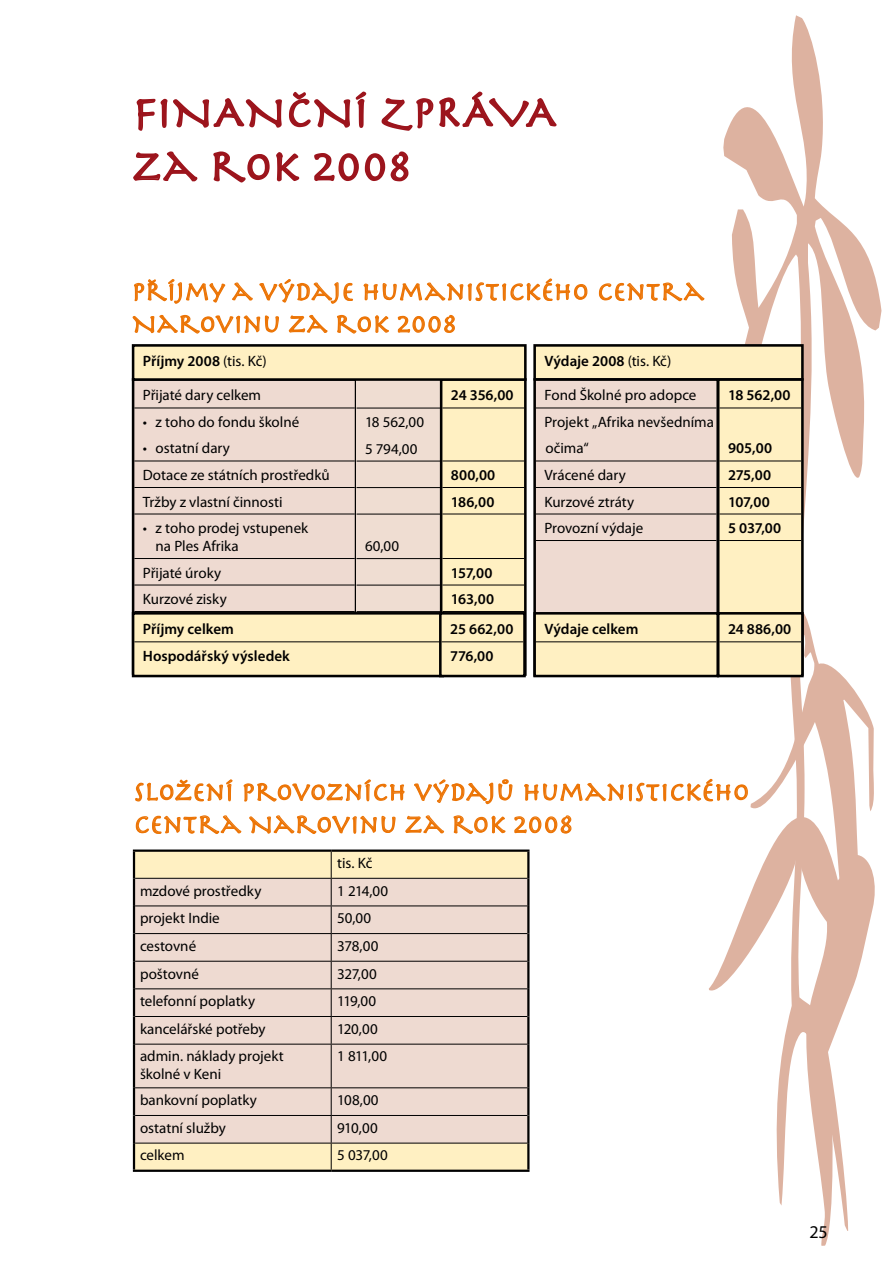
<style>
.page{position:relative;width:893px;height:1263px;background:#fff}
.page>*{position:absolute;margin:0;border:0;box-sizing:border-box;transform-origin:0 0}
.t1{font:45px/54px "Herculanum";letter-spacing:-.005em;color:#9c141c}
.t2{font:27px/32.4px "Herculanum";color:#ec7405}
.t3{font:18px "Myriad Pro";color:#000}
.t4{font:15px/26.5px "Myriad Pro";color:#000}
.t5{font:600 15px/26.5px "Myriad Pro";color:#000}
.s1{font-weight:400}
</style>
<div class="page">
<svg style="left:723px;top:15px;width:158px;height:503px"></svg>
<svg style="left:709px;top:613px;width:166px;height:633px"></svg>
<svg style="left:136px;top:91px;width:231px;height:40px"></svg>
<svg style="left:381px;top:91px;width:176px;height:40px"></svg>
<svg style="left:133px;top:151px;width:65px;height:31px"></svg>
<svg style="left:213px;top:151px;width:87px;height:32px"></svg>
<svg style="left:314px;top:151px;width:95px;height:31px"></svg>
<div style="left:133px;top:379px;width:223px;height:294px;background:#eedad1"></div>
<hr style="left:134px;top:408px;width:221px;height:1px;background:#000">
<hr style="left:134px;top:461px;width:221px;height:1px;background:#000">
<hr style="left:134px;top:487px;width:221px;height:1px;background:#000">
<hr style="left:134px;top:514px;width:221px;height:1px;background:#000">
<hr style="left:134px;top:558px;width:221px;height:1px;background:#000">
<hr style="left:134px;top:585px;width:221px;height:1px;background:#000">
<hr style="left:134px;top:611px;width:221px;height:1px;background:#000">
<div style="left:132px;top:378px;width:225px;height:297px;border:3px solid #000"></div>
<div style="left:356px;top:379px;width:85px;height:297px;background:#efddd2"></div>
<hr style="left:356px;top:408px;width:85px;height:1px;background:#000">
<hr style="left:356px;top:461px;width:85px;height:1px;background:#000">
<hr style="left:356px;top:487px;width:85px;height:1px;background:#000">
<hr style="left:356px;top:514px;width:85px;height:1px;background:#000">
<hr style="left:356px;top:558px;width:85px;height:1px;background:#000">
<hr style="left:356px;top:585px;width:85px;height:1px;background:#000">
<hr style="left:356px;top:611px;width:85px;height:1px;background:#000">
<div style="left:441px;top:379px;width:84px;height:295px;background:#fff0c2"></div>
<hr style="left:442px;top:408px;width:82px;height:1px;background:#000">
<hr style="left:442px;top:461px;width:82px;height:1px;background:#000">
<hr style="left:442px;top:487px;width:82px;height:1px;background:#000">
<hr style="left:442px;top:514px;width:82px;height:1px;background:#000">
<hr style="left:442px;top:558px;width:82px;height:1px;background:#000">
<hr style="left:442px;top:585px;width:82px;height:1px;background:#000">
<hr style="left:442px;top:611px;width:82px;height:1px;background:#000">
<div style="left:440px;top:378px;width:87px;height:298px;border:3px solid #000"></div>
<div style="left:132px;top:344px;width:395px;height:37px;border:3px solid #000"></div>
<div style="left:133px;top:613px;width:310px;height:63px;background:#fff0c2"></div>
<hr style="left:134px;top:641px;width:307px;height:1px;background:#000">
<div style="left:132px;top:612px;width:312px;height:65px;border:3px solid #000"></div>
<div style="left:440px;top:613px;width:84px;height:63px;background:#fff0c2"></div>
<hr style="left:442px;top:641px;width:81px;height:1px;background:#000">
<div style="left:439px;top:612px;width:87px;height:65px;border:3px solid #000"></div>
<div style="left:535px;top:379px;width:183px;height:296px;background:#eedad1"></div>
<hr style="left:536px;top:408px;width:180px;height:1px;background:#000">
<hr style="left:536px;top:461px;width:180px;height:1px;background:#000">
<hr style="left:536px;top:487px;width:180px;height:1px;background:#000">
<hr style="left:536px;top:514px;width:180px;height:1px;background:#000">
<hr style="left:536px;top:540px;width:180px;height:1px;background:#000">
<div style="left:533px;top:378px;width:186px;height:299px;border:3px solid #000"></div>
<div style="left:718px;top:379px;width:84px;height:295px;background:#fff0c2"></div>
<hr style="left:719px;top:408px;width:82px;height:1px;background:#000">
<hr style="left:719px;top:461px;width:82px;height:1px;background:#000">
<hr style="left:719px;top:487px;width:82px;height:1px;background:#000">
<hr style="left:719px;top:514px;width:82px;height:1px;background:#000">
<hr style="left:719px;top:540px;width:82px;height:1px;background:#000">
<div style="left:717px;top:378px;width:87px;height:298px;border:3px solid #000"></div>
<div style="left:535px;top:345px;width:267px;height:34px;background:#fff0c2"></div>
<div style="left:533px;top:344px;width:271px;height:37px;border:3px solid #000"></div>
<div style="left:535px;top:613px;width:183px;height:63px;background:#fff0c2"></div>
<hr style="left:536px;top:641px;width:180px;height:1px;background:#000">
<div style="left:533px;top:612px;width:186px;height:65px;border:3px solid #000"></div>
<div style="left:718px;top:613px;width:84px;height:63px;background:#fff0c2"></div>
<hr style="left:719px;top:641px;width:82px;height:1px;background:#000">
<div style="left:717px;top:612px;width:87px;height:65px;border:3px solid #000"></div>
<svg style="left:598px;top:282px;width:107px;height:65px"></svg>
<svg style="left:132px;top:278px;width:456px;height:101px"></svg>
<div style="left:135px;top:1144px;width:392px;height:25px;background:#fff0c2"></div>
<div style="left:135px;top:1045px;width:392px;height:98px;background:#eedad1"></div>
<hr style="left:133px;top:849px;width:198px;height:3px;background:#000">
<hr style="left:133px;top:852px;width:2px;height:26px;background:#000">
<hr style="left:133px;top:878px;width:2px;height:28px;background:#000">
<hr style="left:133px;top:906px;width:2px;height:27px;background:#000">
<hr style="left:133px;top:933px;width:2px;height:28px;background:#000">
<hr style="left:133px;top:961px;width:2px;height:28px;background:#000">
<hr style="left:133px;top:989px;width:2px;height:27px;background:#000">
<hr style="left:133px;top:1016px;width:2px;height:28px;background:#000">
<hr style="left:133px;top:1044px;width:2px;height:44px;background:#000">
<hr style="left:527px;top:1044px;width:2px;height:44px;background:#000">
<hr style="left:133px;top:1088px;width:2px;height:27px;background:#000">
<hr style="left:527px;top:1088px;width:2px;height:27px;background:#000">
<hr style="left:133px;top:1115px;width:2px;height:28px;background:#000">
<hr style="left:527px;top:1115px;width:2px;height:28px;background:#000">
<hr style="left:133px;top:1143px;width:2px;height:26px;background:#000">
<hr style="left:527px;top:1143px;width:2px;height:26px;background:#000">
<hr style="left:133px;top:1169px;width:198px;height:3px;background:#000">
<hr style="left:331px;top:1169px;width:198px;height:3px;background:#000">
<svg style="left:134px;top:740px;width:615px;height:304px"></svg>
<hr style="left:135px;top:1044px;width:196px;height:1px;background:#000">
<hr style="left:331px;top:1044px;width:196px;height:1px;background:#000">
<hr style="left:331px;top:1044px;width:1px;height:43px;background:#000">
<hr style="left:135px;top:1087px;width:196px;height:1px;background:#000">
<hr style="left:331px;top:1087px;width:196px;height:1px;background:#000">
<hr style="left:135px;top:1115px;width:196px;height:1px;background:#000">
<hr style="left:331px;top:1115px;width:196px;height:1px;background:#000">
<hr style="left:135px;top:1143px;width:196px;height:1px;background:#000">
<hr style="left:331px;top:1143px;width:196px;height:1px;background:#000">
<svg style="left:331px;top:1088px;width:1px;height:81px"></svg>
<h1 class="t1" style="left:133px;top:83px;width:425px">FINANČNÍ ZPRÁVA<br>ZA ROK 2008</h1>
<h2 class="t2" style="left:132px;top:274px;width:574px">PŘÍJMY A VÝDAJE HUMANISTICKÉHO CENTRA<br>NAROVINU ZA ROK 2008</h2>
<p class="t5" style="left:143px;top:348px;width:125px">Příjmy 2008 <span class="s1">(tis. Kč)</span></p>
<p class="t4" style="left:143px;top:382px;width:120px">Přijaté dary celkem</p>
<p class="t4" style="left:143px;top:409px;width:158px">• z toho do fondu školné</p>
<p class="t4" style="left:143px;top:435px;width:188px">• ostatní dary<br>Dotace ze státních prostředků<br>Tržby z vlastní činnosti</p>
<p class="t4" style="left:156px;top:519px;width:154px;line-height:18px;text-indent:-13px">• z toho prodej vstupenek na Ples Afrika</p>
<p class="t4" style="left:143px;top:559px;width:85px">Přijaté úroky<br>Kurzové zisky</p>
<p class="t4" style="left:365px;top:409px;width:61px">18 562,00<br>5 794,00</p>
<p class="t4" style="left:365px;top:533px;width:36px">60,00</p>
<p class="t5" style="left:451px;top:382px;width:64px">24 356,00</p>
<p class="t5" style="left:451px;top:462px;width:46px">800,00<br>186,00</p>
<p class="t5" style="left:451px;top:559px;width:45px">157,00<br>163,00</p>
<p class="t5" style="left:143px;top:616px;width:149px">Příjmy celkem<br>Hospodářský výsledek</p>
<p class="t5" style="left:450px;top:616px;width:65px">25 662,00<br>776,00</p>
<p class="t5" style="left:544px;top:348px;width:128px">Výdaje 2008 <span class="s1">(tis. Kč)</span></p>
<p class="t4" style="left:544px;top:382px;width:171px">Fond Školné pro adopce<br>Projekt „Afrika nevšedníma očima“<br>Vrácené dary<br>Kurzové ztráty<br>Provozní výdaje</p>
<p class="t5" style="left:728px;top:382px;width:64px">18 562,00</p>
<p class="t5" style="left:728px;top:435px;width:55px">905,00<br>275,00<br>107,00<br>5 037,00</p>
<p class="t5" style="left:544px;top:616px;width:96px">Výdaje celkem</p>
<p class="t5" style="left:728px;top:616px;width:65px">24 886,00</p>
<h2 class="t2" style="left:134px;top:774px;width:617px">SLOŽENÍ PROVOZNÍCH VÝDAJŮ HUMANISTICKÉHO<br>CENTRA NAROVINU ZA ROK 2008</h2>
<p class="t4" style="left:337px;top:850px;width:37px">tis. Kč</p>
<p class="t4" style="left:140px;top:877px;width:123px">mzdové prostředky</p>
<p class="t4" style="left:337px;top:877px;width:53px">1 214,00</p>
<p class="t4" style="left:140px;top:905px;width:81px">projekt Indie</p>
<p class="t4" style="left:337px;top:905px;width:35px">50,00</p>
<p class="t4" style="left:140px;top:933px;width:58px">cestovné</p>
<p class="t4" style="left:337px;top:933px;width:43px">378,00</p>
<p class="t4" style="left:140px;top:960px;width:60px">poštovné</p>
<p class="t4" style="left:337px;top:960px;width:41px">327,00</p>
<p class="t4" style="left:140px;top:988px;width:117px">telefonní poplatky</p>
<p class="t4" style="left:337px;top:988px;width:40px">119,00</p>
<p class="t4" style="left:140px;top:1016px;width:127px">kancelářské potřeby</p>
<p class="t4" style="left:337px;top:1016px;width:42px">120,00</p>
<p class="t4" style="left:140px;top:1048px;width:145px;line-height:18px">admin. náklady projekt školné v Keni</p>
<p class="t4" style="left:337px;top:1043px;width:51px">1 811,00</p>
<p class="t4" style="left:140px;top:1087px;width:119px">bankovní poplatky</p>
<p class="t4" style="left:337px;top:1087px;width:43px">108,00</p>
<p class="t4" style="left:140px;top:1115px;width:87px">ostatní služby</p>
<p class="t4" style="left:337px;top:1115px;width:42px">910,00</p>
<p class="t4" style="left:140px;top:1142px;width:46px">celkem</p>
<p class="t4" style="left:337px;top:1142px;width:52px">5 037,00</p>
<p class="t3" style="left:809px;top:1222px;width:20px">25</p>
</div>
